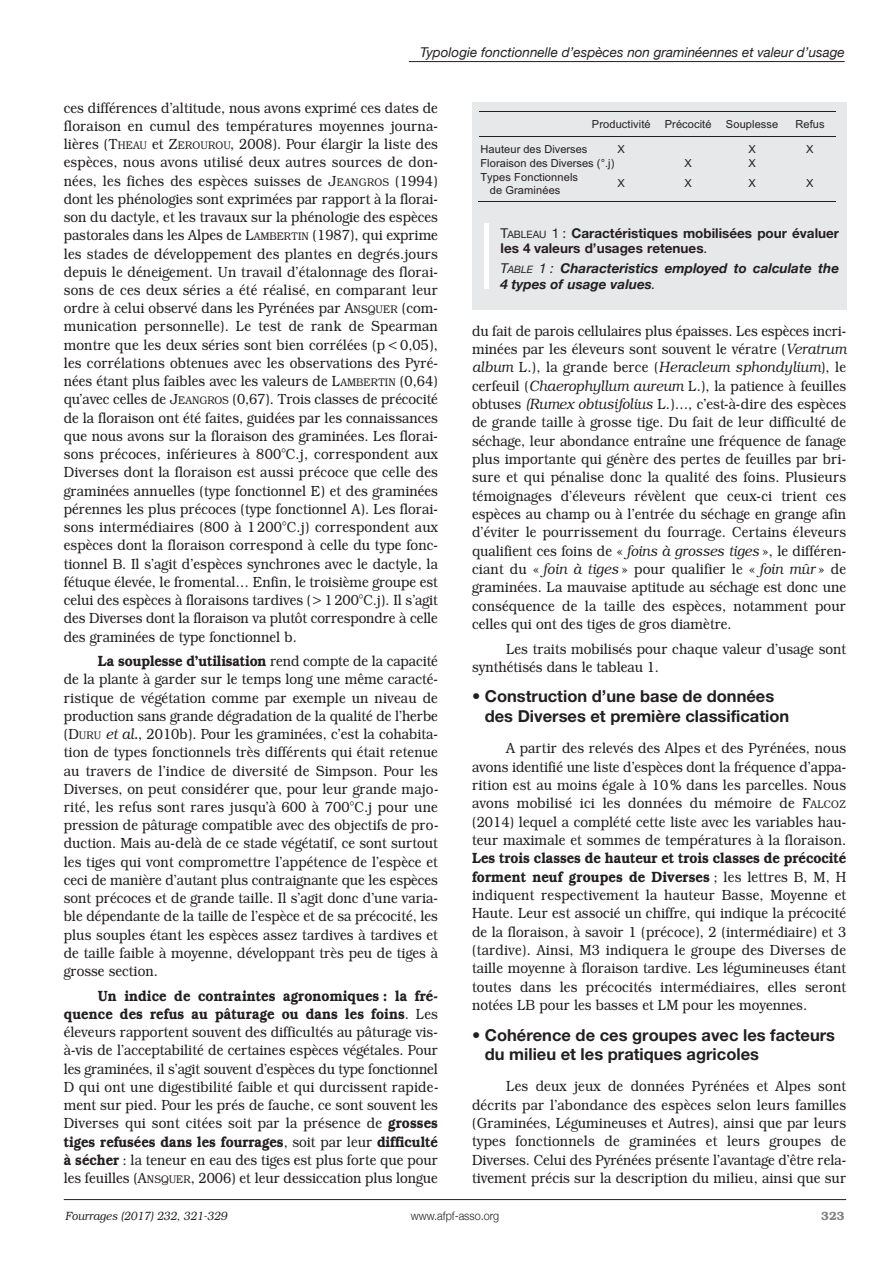
<style>
.page{position:relative;width:893px;height:1263px;background:#fff}
.page>*{position:absolute;margin:0;border:0;box-sizing:border-box;transform-origin:0 0}
.t1{font:700 16.5px/19.8px "Helvetica Neue";color:#231f20}
.t2{font:300 15px/18.3px "Bookman IT Cby BT";color:#231f20;text-align:justify;scale:.9 1}
.t3{font:italic 300 15px "Bookman";letter-spacing:.01em;color:#231f20;scale:.9 1}
.t4{font:700 13.5px/15.8px "Helvetica Neue";color:#231f20}
.t5{font:italic 700 13.5px/15.8px "Helvetica Neue";color:#231f20}
.t6{font:italic 13.5px "Helvetica Neue";color:#231f20}
.t7{font:italic 300 12px "Bookman";color:#231f20;scale:.9 1}
.t8{font:300 12px "Helvetica Neue";color:#231f20;scale:.9 1}
.t9{font:600 12px "Bookman IT Cby BT";color:#808285}
.t10{font:11.1px/13px "Arial";letter-spacing:.01em;color:#231f20}
.s1{font-size:11.25px}
.s2{font-weight:600}
.s3{font-family:"Bookman";font-style:italic}
.s4{font-weight:400}
.s5{font-weight:400;font-size:10.2px}
.s6{font-family:"Bookman IT Cby BT";font-style:normal}
</style>
<div class="page">
<hr style="left:409px;top:61px;width:436px;height:1px;background:#231f20">
<hr style="left:64px;top:1199px;width:782px;height:1px;background:#231f20">
<div style="left:472px;top:102px;width:374px;height:208px;background:#e7e8e9"></div>
<hr style="left:485px;top:223px;width:4px;height:66px;background:#fff">
<hr style="left:479px;top:111px;width:107px;height:1px;background:#231f20">
<hr style="left:587px;top:111px;width:69px;height:1px;background:#231f20">
<hr style="left:657px;top:111px;width:63px;height:1px;background:#231f20">
<hr style="left:721px;top:111px;width:63px;height:1px;background:#231f20">
<hr style="left:784px;top:111px;width:52px;height:1px;background:#231f20">
<hr style="left:479px;top:136px;width:107px;height:1px;background:#231f20">
<hr style="left:587px;top:136px;width:69px;height:1px;background:#231f20">
<hr style="left:657px;top:136px;width:63px;height:1px;background:#231f20">
<hr style="left:721px;top:136px;width:63px;height:1px;background:#231f20">
<hr style="left:784px;top:136px;width:52px;height:1px;background:#231f20">
<hr style="left:478px;top:201px;width:108px;height:1px;background:#231f20">
<hr style="left:586px;top:201px;width:70px;height:1px;background:#231f20">
<hr style="left:656px;top:201px;width:64px;height:1px;background:#231f20">
<hr style="left:720px;top:201px;width:64px;height:1px;background:#231f20">
<hr style="left:784px;top:201px;width:52px;height:1px;background:#231f20">
<p class="t6" style="left:420px;top:44px;width:426px">Typologie fonctionnelle d’espèces non graminéennes et valeur d’usage</p>
<p class="t2" style="left:64px;top:100px;width:417px">ces différences d’altitude, nous avons exprimé ces dates de floraison en cumul des températures moyennes journa&shy;lières (T<span class="s1">HEAU</span> et Z<span class="s1">EROUROU</span>, 2008). Pour élargir la liste des espèces, nous avons utilisé deux autres sources de don&shy;nées, les fiches des espèces suisses de J<span class="s1">EANGROS</span> (1994) dont les phénologies sont exprimées par rapport à la florai&shy;son du dactyle, et les travaux sur la phénologie des espèces pastorales dans les Alpes de L<span class="s1">AMBERTIN</span> (1987), qui exprime les stades de développement des plantes en degrés.jours depuis le déneigement. Un travail d’étalonnage des florai&shy;sons de ces deux séries a été réalisé, en comparant leur ordre à celui observé dans les Pyrénées par A<span class="s1">NSQUER</span> (com&shy;munication personnelle). Le test de rank de Spearman montre que les deux séries sont bien corrélées (p&lt;0,05), les corrélations obtenues avec les observations des Pyré&shy;nées étant plus faibles avec les valeurs de L<span class="s1">AMBERTIN</span> (0,64) qu’avec celles de J<span class="s1">EANGROS</span> (0,67). Trois classes de précocité de la floraison ont été faites, guidées par les connaissances que nous avons sur la floraison des graminées. Les florai&shy;sons précoces, inférieures à 800°C.j, correspondent aux Diverses dont la floraison est aussi précoce que celle des graminées annuelles (type fonctionnel E) et des graminées pérennes les plus précoces (type fonctionnel A). Les florai&shy;sons intermédiaires (800 à 1200°C.j) correspondent aux espèces dont la floraison correspond à celle du type fonc&shy;tionnel B. Il s’agit d’espèces synchrones avec le dactyle, la fétuque élevée, le fromental… Enfin, le troisième groupe est celui des espèces à floraisons tardives (&gt;1200°C.j). Il s’agit des Diverses dont la floraison va plutôt correspondre à celle des graminées de type fonctionnel b.</p>
<p class="t2" style="left:64px;top:653px;width:418px;text-indent:34px"><span class="s2">La souplesse d’utilisation</span> rend compte de la capacité de la plante à garder sur le temps long une même caracté&shy;ristique de végétation comme par exemple un niveau de production sans grande dégradation de la qualité de l’herbe (D<span class="s1">URU</span> <span class="s3">et al.</span>, 2010b). Pour les graminées, c’est la cohabita&shy;tion de types fonctionnels très différents qui était retenue au travers de l’indice de diversité de Simpson. Pour les Diverses, on peut considérer que, pour leur grande majo&shy;rité, les refus sont rares jusqu’à 600 à 700°C.j pour une pression de pâturage compatible avec des objectifs de pro&shy;duction. Mais au-delà de ce stade végétatif, ce sont surtout les tiges qui vont compromettre l’appétence de l’espèce et ceci de manière d’autant plus contraignante que les espèces sont précoces et de grande taille. Il s’agit donc d’une varia&shy;ble dépendante de la taille de l’espèce et de sa précocité, les plus souples étant les espèces assez tardives à tardives et de taille faible à moyenne, développant très peu de tiges à grosse section.</p>
<p class="t2" style="left:64px;top:988px;width:418px;text-indent:34px"><span class="s2">Un indice de contraintes agronomiques : la fré&shy;quence des refus au pâturage ou dans les foins</span>. Les éleveurs rapportent souvent des difficultés au pâturage vis&shy;à-vis de l’acceptabilité de certaines espèces végétales. Pour les graminées, il s’agit souvent d’espèces du type fonctionnel D qui ont une digestibilité faible et qui durcissent rapide&shy;ment sur pied. Pour les prés de fauche, ce sont souvent les Diverses qui sont citées soit par la présence de <span class="s2">grosses tiges refusées dans les fourrages</span>, soit par leur <span class="s2">difficulté à sécher</span> : la teneur en eau des tiges est plus forte que pour les feuilles (A<span class="s1">NSQUER</span>, 2006) et leur dessiccation plus longue</p>
<p class="t10" style="left:592px;top:118px;width:60px">Productivité</p>
<p class="t10" style="left:665px;top:118px;width:48px">Précocité</p>
<p class="t10" style="left:726px;top:118px;width:54px">Souplesse</p>
<p class="t10" style="left:795px;top:118px;width:31px">Refus</p>
<p class="t10" style="left:480px;top:143px;width:109px">Hauteur des Diverses</p>
<p class="t10" style="left:618px;top:143px;width:9px">X</p>
<p class="t10" style="left:748px;top:143px;width:9px">X</p>
<p class="t10" style="left:806px;top:143px;width:9px">X</p>
<p class="t10" style="left:480px;top:157px;width:136px">Floraison des Diverses (°.j)</p>
<p class="t10" style="left:684px;top:157px;width:9px">X</p>
<p class="t10" style="left:748px;top:157px;width:9px">X</p>
<p class="t10" style="left:490px;top:171px;width:90px;text-indent:-9px">Types Fonctionnels de Graminées</p>
<p class="t10" style="left:618px;top:177px;width:9px">X</p>
<p class="t10" style="left:684px;top:177px;width:9px">X</p>
<p class="t10" style="left:748px;top:177px;width:9px">X</p>
<p class="t10" style="left:806px;top:177px;width:9px">X</p>
<p class="t4" style="left:501px;top:226px;width:340px"><span class="s4">T</span><span class="s5">ABlEAU</span> <span class="s4">1 :</span> Caractéristiques mobilisées pour évaluer les 4 valeurs d’usages retenues<span class="s4">.</span></p>
<p class="t5" style="left:501px;top:260px;width:340px"><span class="s4">T</span><span class="s5">AbLE</span> <span class="s4">1 :</span> Characteristics employed to calculate the<br>4 types of usage values<span class="s4">.</span></p>
<p class="t2" style="left:472px;top:323px;width:417px">du fait de parois cellulaires plus épaisses. Les espèces incri&shy;minées par les éleveurs sont souvent le vératre (<span class="s3">Veratrum</span></p>
<p class="t3" style="left:472px;top:358px;width:417px">album <span class="s6">L.), la grande berce (</span>Heracleum sphondylium<span class="s6">), le</span></p>
<p class="t2" style="left:472px;top:378px;width:417px">cerfeuil (<span class="s3">Chaerophyllum aureum</span> L.), la patience à feuilles obtuses <span class="s3">(Rumex obtusifolius</span> L.)…, c’est-à-dire des espèces de grande taille à grosse tige. Du fait de leur difficulté de séchage, leur abondance entraîne une fréquence de fanage plus importante qui génère des pertes de feuilles par bri&shy;sure et qui pénalise donc la qualité des foins. Plusieurs témoignages d’éleveurs révèlent que ceux-ci trient ces espèces au champ ou à l’entrée du séchage en grange afin d’éviter le pourrissement du fourrage. Certains éleveurs qualifient ces foins de « <span class="s3">foins à grosses tiges</span> », le différen&shy;ciant du « <span class="s3">foin à tiges</span> » pour qualifier le « <span class="s3">foin mûr</span> » de graminées. La mauvaise aptitude au séchage est donc une conséquence de la taille des espèces, notamment pour celles qui ont des tiges de gros diamètre.</p>
<p class="t2" style="left:472px;top:641px;width:417px;text-indent:34px">Les traits mobilisés pour chaque valeur d’usage sont synthétisés dans le tableau 1.</p>
<p class="t1" style="left:485px;top:688px;width:306px;text-indent:-13px">• Construction d’une base de données des Diverses et première classification</p>
<p class="t2" style="left:472px;top:741px;width:417px;text-indent:34px">A partir des relevés des Alpes et des Pyrénées, nous avons identifié une liste d’espèces dont la fréquence d’appa&shy;rition est au moins égale à 10% dans les parcelles. Nous avons mobilisé ici les données du mémoire de F<span class="s1">ALCOZ </span>(2014) lequel a complété cette liste avec les variables hau&shy;teur maximale et sommes de températures à la floraison.</p>
<p class="t2" style="left:472px;top:851px;width:417px"><span class="s2">Les trois classes de hauteur et trois classes de précocité forment neuf groupes de Diverses</span> ; les lettres B, M, H indiquent respectivement la hauteur Basse, Moyenne et Haute. Leur est associé un chiffre, qui indique la précocité de la floraison, à savoir 1 (précoce), 2 (intermédiaire) et 3 (tardive). Ainsi, M3 indiquera le groupe des Diverses de taille moyenne à floraison tardive. Les légumineuses étant toutes dans les précocités intermédiaires, elles seront notées LB pour les basses et LM pour les moyennes.</p>
<p class="t1" style="left:485px;top:1026px;width:352px;text-indent:-13px">• Cohérence de ces groupes avec les facteurs du milieu et les pratiques agricoles</p>
<p class="t2" style="left:472px;top:1079px;width:417px;text-indent:34px">Les deux jeux de données Pyrénées et Alpes sont décrits par l’abondance des espèces selon leurs familles (Graminées, Légumineuses et Autres), ainsi que par leurs types fonctionnels de graminées et leurs groupes de Diverses. Celui des Pyrénées présente l’avantage d’être rela&shy;tivement précis sur la description du milieu, ainsi que sur</p>
<p class="t7" style="left:65px;top:1209px;width:181px">Fourrages (2017) 232, 321-329</p>
<p class="t8" style="left:411px;top:1209px;width:100px">www.afpf-asso.org</p>
<p class="t9" style="left:821px;top:1212px;width:25px">323</p>
</div>
